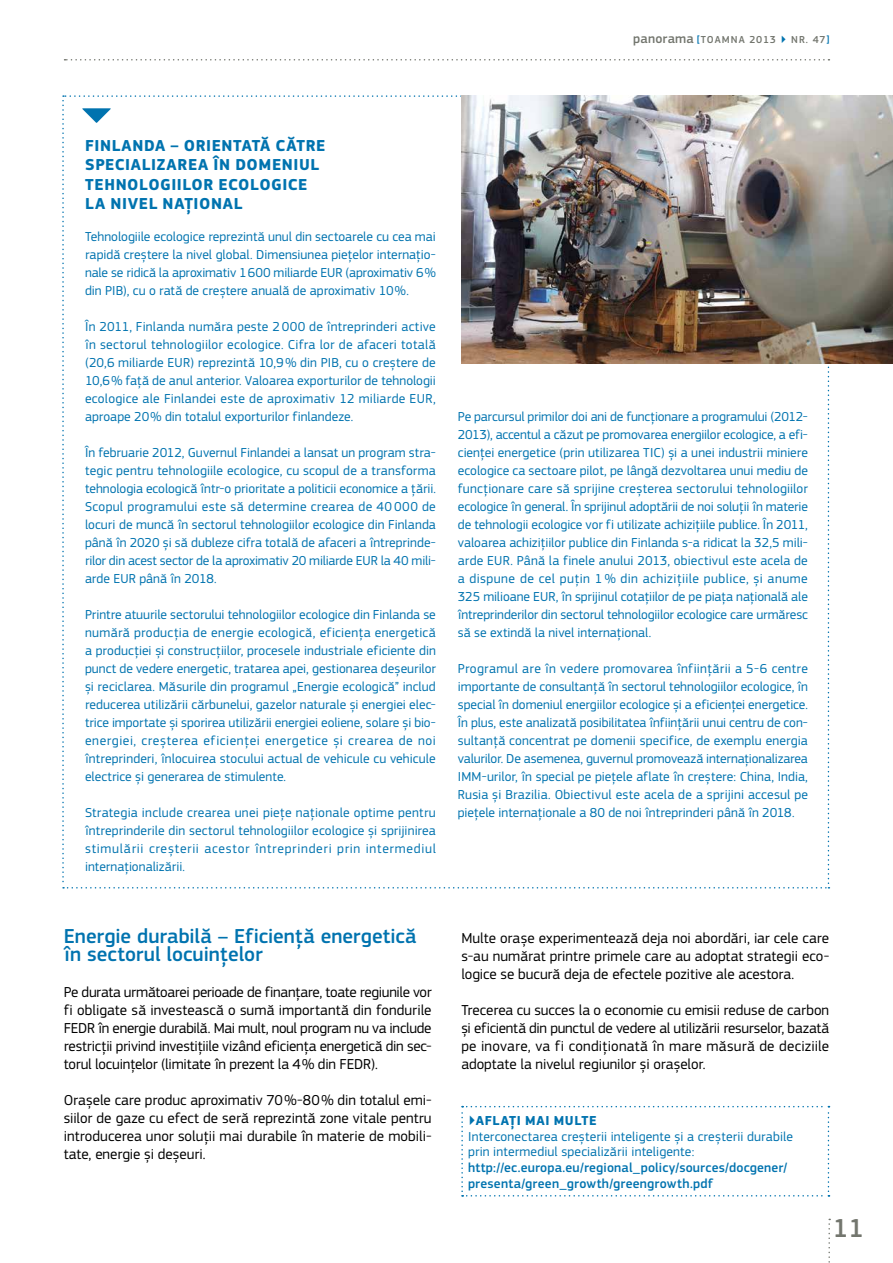
<style>
.page{position:relative;width:893px;height:1263px;background:#fff}
.page>*{position:absolute;margin:0;border:0;box-sizing:border-box;transform-origin:0 0}
.t1{font:500 40.5px "EC Square Sans Pro";color:#0073af}
.t2{font:500 27px "EC Square Sans Pro";color:#73766e}
.t3{font:500 21px/18px "EC Square Sans Pro";color:#0073af}
.t4{font:700 16.5px/19.5px "EC Square Sans Pro";letter-spacing:.035em;color:#0073af}
.t5{font:15px/18px "EC Square Sans Pro";letter-spacing:-.005em;color:#000;text-align:justify}
.t6{font:13.5px/18px "EC Square Sans Pro";letter-spacing:.005em;color:#0073af;text-align:justify}
.t7{font:500 13.5px/15.8px "EC Square Sans Pro";letter-spacing:.015em;color:#0073af}
.t8{font:700 13.5px "EC Square Sans Pro";letter-spacing:.05em;color:#0073af}
.t9{font:500 10.5px "EC Square Sans Pro";letter-spacing:.085em;color:#73766e}
.s1{font-size:13.5px}
.s2{color:#0073af}
</style>
<div class="page">
<svg style="left:461px;top:1106px;width:368px;height:90px"></svg>
<img style="left:461px;top:95px;width:432px;height:268px">
<svg style="left:828px;top:1219px;width:2px;height:44px"></svg>
<svg style="left:65px;top:59px;width:764px;height:2px"></svg>
<p class="t9" style="left:633px;top:33px;width:197px"><span class="s1">panorama</span> <span class="s2">[</span>TOAMNA 2013 <span class="s2">▶</span> NR. 47<span class="s2">]</span></p>
<h1 class="t1" style="left:119px;top:103px;width:26px;rotate:90deg">▶</h1>
<p class="t4" style="left:85px;top:136px;width:242px">FINLANDA – ORIENTATĂ CĂTRE<br>SPECIALIZAREA ÎN DOMENIUL<br>TEHNOLOGIILOR ECOLOGICE<br>LA NIVEL NAŢIONAL</p>
<p class="t6" style="left:85px;top:227px;width:352px">Tehnologiile ecologice reprezintă unul din sectoarele cu cea mai rapidă creştere la nivel global. Dimensiunea pieţelor internaţio&shy;nale se ridică la aproximativ 1600 miliarde EUR (aproximativ 6% din PIB), cu o rată de creştere anuală de aproximativ 10%.</p>
<p class="t6" style="left:85px;top:317px;width:352px">În 2011, Finlanda număra peste 2000 de întreprinderi active în sectorul tehnologiilor ecologice. Cifra lor de afaceri totală (20,6 miliarde EUR) reprezintă 10,9% din PIB, cu o creştere de 10,6% faţă de anul anterior. Valoarea exporturilor de tehnologii ecologice ale Finlandei este de aproximativ 12 miliarde EUR, aproape 20% din totalul exporturilor finlandeze.</p>
<p class="t6" style="left:85px;top:443px;width:352px">În februarie 2012, Guvernul Finlandei a lansat un program stra&shy;tegic pentru tehnologiile ecologice, cu scopul de a transforma tehnologia ecologică într-o prioritate a politicii economice a ţării.<br>Scopul programului este să determine crearea de 40 000 de locuri de muncă în sectorul tehnologiilor ecologice din Finlanda până în 2020 şi să dubleze cifra totală de afaceri a întreprinde&shy;rilor din acest sector de la aproximativ 20 miliarde EUR la 40 mili&shy;arde EUR până în 2018.</p>
<p class="t6" style="left:85px;top:605px;width:352px">Printre atuurile sectorului tehnologiilor ecologice din Finlanda se numără producţia de energie ecologică, eficienţa energetică a producţiei şi construcţiilor, procesele industriale eficiente din punct de vedere energetic, tratarea apei, gestionarea deşeurilor şi reciclarea. Măsurile din programul „Energie ecologică” includ reducerea utilizării cărbunelui, gazelor naturale şi energiei elec&shy;trice importate şi sporirea utilizării energiei eoliene, solare şi bio&shy;energiei, creşterea eficienţei energetice şi crearea de noi întreprinderi, înlocuirea stocului actual de vehicule cu vehicule electrice şi generarea de stimulente.</p>
<p class="t6" style="left:85px;top:803px;width:352px">Strategia include crearea unei pieţe naţionale optime pentru întreprinderile din sectorul tehnologiilor ecologice şi sprijinirea stimulării creşterii acestor întreprinderi prin intermediul internaţionalizării.</p>
<h3 class="t3" style="left:64px;top:927px;width:354px">Energie durabilă – Eficienţă energetică în sectorul locuinţelor</h3>
<p class="t5" style="left:64px;top:983px;width:369px">Pe durata următoarei perioade de finanţare, toate regiunile vor fi obligate să investească o sumă importantă din fondurile FEDR în energie durabilă. Mai mult, noul program nu va include restricţii privind investiţiile vizând eficienţa energetică din sec&shy;torul locuinţelor (limitate în prezent la 4% din FEDR).</p>
<p class="t5" style="left:64px;top:1091px;width:369px">Oraşele care produc aproximativ 70%-80% din totalul emi&shy;siilor de gaze cu efect de seră reprezintă zone vitale pentru introducerea unor soluţii mai durabile în materie de mobili&shy;tate, energie şi deşeuri.</p>
<p class="t6" style="left:458px;top:407px;width:352px">Pe parcursul primilor doi ani de funcţionare a programului (2012- 2013), accentul a căzut pe promovarea energiilor ecologice, a efi&shy;cienţei energetice (prin utilizarea TIC) şi a unei industrii miniere ecologice ca sectoare pilot, pe lângă dezvoltarea unui mediu de funcţionare care să sprijine creşterea sectorului tehnologiilor ecologice în general. În sprijinul adoptării de noi soluţii în materie de tehnologii ecologice vor fi utilizate achiziţiile publice. În 2011, valoarea achiziţiilor publice din Finlanda s-a ridicat la 32,5 mili&shy;arde EUR. Până la finele anului 2013, obiectivul este acela de a dispune de cel puţin 1 % din achiziţiile publice, şi anume 325 milioane EUR, în sprijinul cotaţiilor de pe piaţa naţională ale întreprinderilor din sectorul tehnologiilor ecologice care urmăresc să se extindă la nivel internaţional.</p>
<p class="t6" style="left:458px;top:659px;width:352px">Programul are în vedere promovarea înfiinţării a 5-6 centre importante de consultanţă în sectorul tehnologiilor ecologice, în special în domeniul energiilor ecologice şi a eficienţei energetice.<br>În plus, este analizată posibilitatea înfiinţării unui centru de con&shy;sultanţă concentrat pe domenii specifice, de exemplu energia valurilor. De asemenea, guvernul promovează internaţionalizarea IMM-urilor, în special pe pieţele aflate în creştere: China, India, Rusia şi Brazilia. Obiectivul este acela de a sprijini accesul pe pieţele internaţionale a 80 de noi întreprinderi până în 2018.</p>
<p class="t5" style="left:461px;top:929px;width:369px">Multe oraşe experimentează deja noi abordări, iar cele care s-au numărat printre primele care au adoptat strategii eco&shy;logice se bucură deja de efectele pozitive ale acestora.</p>
<p class="t5" style="left:461px;top:1001px;width:369px">Trecerea cu succes la o economie cu emisii reduse de carbon şi eficientă din punctul de vedere al utilizării resurselor, bazată pe inovare, va fi condiţionată în mare măsură de deciziile adoptate la nivelul regiunilor şi oraşelor.</p>
<p class="t8" style="left:468px;top:1112px;width:130px">▶AFLAŢI MAI MULTE</p>
<p class="t6" style="left:468px;top:1128px;width:326px;line-height:15.8px">Interconectarea creşterii inteligente şi a creşterii durabile prin intermediul specializării inteligente:</p>
<p class="t7" style="left:468px;top:1160px;width:321px">http://ec.europa.eu/regional_policy/sources/docgener/ presenta/green_growth/greengrowth.pdf</p>
<h2 class="t2" style="left:833px;top:1212px;width:32px">11</h2>
</div>
